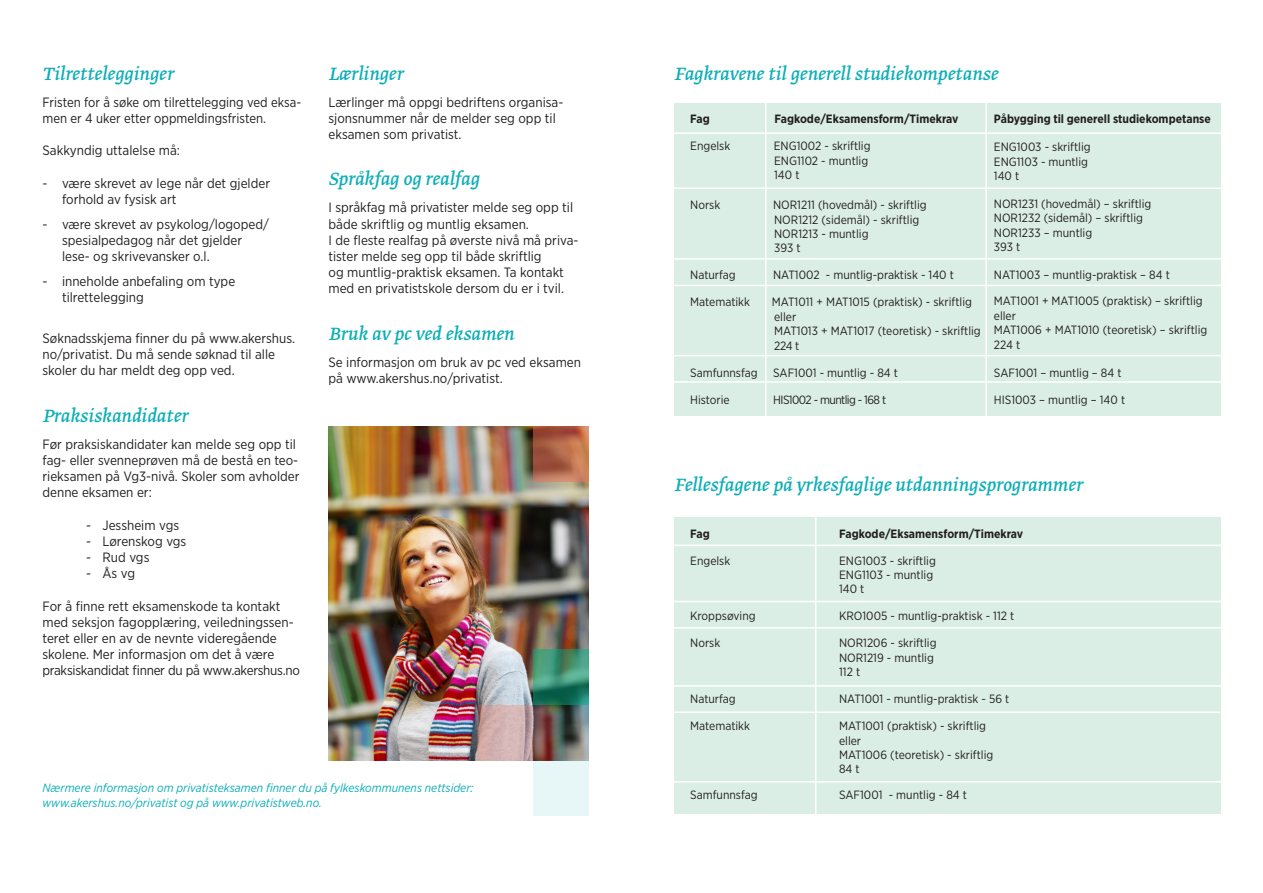
<style>
.page{position:relative;width:1263px;height:893px;background:#fff}
.page>*{position:absolute;margin:0;border:0;box-sizing:border-box;transform-origin:0 0}
.t1{font:italic 21px "Greta Text Std";color:#0daeb7}
.t2{font:13.5px/16.2px "Gotham Narrow";color:#231f20}
.t3{font:12px/14.4px "Gotham Narrow";color:#231f20}
.t4{font:italic 12px/14.4px "Gotham Narrow";color:#0daeb7}
.t5{font:700 12px "Gotham Narrow";color:#231f20}
.t6{font:12px "Gotham Narrow";letter-spacing:-.05em;color:#231f20}
</style>
<div class="page">
<img style="left:328px;top:426px;width:261px;height:334px">
<div style="left:674px;top:103px;width:546px;height:313px;background:#dbeee6"></div>
<hr style="left:765px;top:103px;width:1px;height:357px;background:#fff">
<hr style="left:667px;top:132px;width:558px;height:2px;background:#fff">
<hr style="left:667px;top:188px;width:558px;height:1px;background:#fff">
<hr style="left:667px;top:258px;width:558px;height:2px;background:#fff">
<hr style="left:667px;top:285px;width:558px;height:1px;background:#fff">
<hr style="left:667px;top:355px;width:558px;height:1px;background:#fff">
<hr style="left:667px;top:381px;width:558px;height:2px;background:#fff">
<div style="left:674px;top:517px;width:546px;height:297px;background:#dbeee6"></div>
<hr style="left:815px;top:516px;width:1px;height:313px;background:#fff">
<hr style="left:667px;top:545px;width:555px;height:1px;background:#fff">
<hr style="left:667px;top:601px;width:555px;height:1px;background:#fff">
<hr style="left:667px;top:627px;width:555px;height:2px;background:#fff">
<hr style="left:667px;top:781px;width:555px;height:1px;background:#fff">
<hr style="left:667px;top:685px;width:555px;height:2px;background:#fff">
<hr style="left:667px;top:711px;width:553px;height:2px;background:#fff">
<svg style="left:533px;top:426px;width:56px;height:56px;background:#b16649"></svg>
<svg style="left:477px;top:705px;width:56px;height:55px;background:#cbaaa9"></svg>
<hr style="left:985px;top:103px;width:2px;height:357px;background:#fff">
<div style="left:533px;top:760px;width:56px;height:56px;background:#e7f7f7"></div>
<svg style="left:533px;top:649px;width:56px;height:56px;background:#35896d"></svg>
<p class="t1" style="left:43px;top:61px;width:133px">Tilrettelegginger</p>
<p class="t2" style="left:43px;top:94px;width:260px">Fristen for å søke om tilrettelegging ved eksa&shy;men er 4 uker etter oppmeldingsfristen.</p>
<p class="t2" style="left:43px;top:142px;width:139px">Sakkyndig uttalelse må:</p>
<p class="t2" style="left:62px;top:175px;width:210px;text-indent:-20px">- være skrevet av lege når det gjelder forhold av fysisk art</p>
<p class="t2" style="left:62px;top:216px;width:208px;text-indent:-20px">- være skrevet av psykolog/logoped/ spesialpedagog når det gjelder lese- og skrivevansker o.l.</p>
<p class="t2" style="left:62px;top:273px;width:175px;text-indent:-20px">- inneholde anbefaling om type tilrettelegging</p>
<p class="t2" style="left:43px;top:330px;width:254px">Søknadsskjema finner du på www.akershus. no/privatist. Du må sende søknad til alle skoler du har meldt deg opp ved.</p>
<p class="t1" style="left:43px;top:403px;width:148px">Praksiskandidater</p>
<p class="t2" style="left:43px;top:435px;width:258px">Før praksiskandidater kan melde seg opp til fag- eller svenneprøven må de bestå en teo&shy;rieksamen på Vg3-nivå. Skoler som avholder denne eksamen er:</p>
<p class="t2" style="left:86px;top:516px;width:95px">- Jessheim vgs</p>
<p class="t2" style="left:86px;top:533px;width:102px">- Lørenskog vgs</p>
<p class="t2" style="left:86px;top:549px;width:65px">- Rud vgs</p>
<p class="t2" style="left:86px;top:565px;width:51px">- Ås vg</p>
<p class="t2" style="left:43px;top:597px;width:259px">For å finne rett eksamenskode ta kontakt med seksjon fagopplæring, veiledningssen&shy;teret eller en av de nevnte videregående skolene. Mer informasjon om det å være praksiskandidat finner du på www.akershus.no</p>
<p class="t1" style="left:328px;top:61px;width:77px">Lærlinger</p>
<p class="t2" style="left:328px;top:94px;width:236px">Lærlinger må oppgi bedriftens organisa&shy;sjonsnummer når de melder seg opp til eksamen som privatist.</p>
<p class="t1" style="left:328px;top:167px;width:153px">Språkfag og realfag</p>
<p class="t2" style="left:328px;top:199px;width:252px">I språkfag må privatister melde seg opp til både skriftlig og muntlig eksamen.<br>I de fleste realfag på øverste nivå må priva&shy;tister melde seg opp til både skriftlig<br>og muntlig-praktisk eksamen. Ta kontakt med en privatistskole dersom du er i tvil.</p>
<p class="t1" style="left:328px;top:321px;width:188px">Bruk av pc ved eksamen</p>
<p class="t2" style="left:328px;top:353px;width:254px">Se informasjon om bruk av pc ved eksamen på www.akershus.no/privatist.</p>
<p class="t4" style="left:43px;top:780px;width:432px">Nærmere informasjon om privatisteksamen finner du på fylkeskommunens nettsider: www.akershus.no/privatist og på www.privatistweb.no.</p>
<p class="t1" style="left:674px;top:61px;width:326px">Fagkravene til generell studiekompetanse</p>
<p class="t5" style="left:690px;top:111px;width:21px">Fag</p>
<p class="t5" style="left:774px;top:111px;width:186px">Fagkode/Eksamensform/Timekrav</p>
<p class="t3" style="left:690px;top:139px;width:42px">Engelsk</p>
<p class="t3" style="left:774px;top:139px;width:98px">ENG1002 - skriftlig</p>
<p class="t3" style="left:774px;top:153px;width:96px">ENG1102 - muntlig</p>
<p class="t3" style="left:774px;top:167px;width:27px">140 t</p>
<p class="t3" style="left:690px;top:197px;width:32px">Norsk</p>
<p class="t3" style="left:773px;top:197px;width:155px">NOR1211 (hovedmål) - skriftlig</p>
<p class="t3" style="left:774px;top:212px;width:147px">NOR1212 (sidemål) - skriftlig</p>
<p class="t3" style="left:774px;top:226px;width:96px">NOR1213 - muntlig</p>
<p class="t3" style="left:774px;top:241px;width:28px">393 t</p>
<p class="t3" style="left:690px;top:268px;width:47px">Naturfag</p>
<p class="t3" style="left:773px;top:268px;width:182px">NAT1002 - muntlig-praktisk - 140 t</p>
<p class="t3" style="left:690px;top:295px;width:61px">Matematikk</p>
<p class="t3" style="left:772px;top:295px;width:202px">MAT1011 + MAT1015 (praktisk) - skriftlig</p>
<p class="t3" style="left:774px;top:309px;width:24px">eller</p>
<p class="t3" style="left:774px;top:323px;width:208px">MAT1013 + MAT1017 (teoretisk) - skriftlig</p>
<p class="t3" style="left:774px;top:338px;width:27px">224 t</p>
<p class="t3" style="left:690px;top:365px;width:69px">Samfunnsfag</p>
<p class="t3" style="left:773px;top:365px;width:126px">SAF1001 - muntlig - 84 t</p>
<p class="t3" style="left:690px;top:392px;width:41px">Historie</p>
<p class="t6" style="left:773px;top:392px;width:114px">HIS1002 - muntlig - 168 t</p>
<p class="t5" style="left:994px;top:111px;width:218px">Påbygging til generell studiekompetanse</p>
<p class="t3" style="left:994px;top:140px;width:98px">ENG1003 - skriftlig</p>
<p class="t3" style="left:994px;top:154px;width:96px">ENG1103 - muntlig</p>
<p class="t3" style="left:994px;top:168px;width:27px">140 t</p>
<p class="t3" style="left:994px;top:196px;width:159px">NOR1231 (hovedmål) – skriftlig</p>
<p class="t3" style="left:994px;top:211px;width:151px">NOR1232 (sidemål) – skriftlig</p>
<p class="t3" style="left:994px;top:225px;width:100px">NOR1233 – muntlig<br>393 t</p>
<p class="t3" style="left:994px;top:267px;width:178px">NAT1003 – muntlig-praktisk – 84 t</p>
<p class="t3" style="left:994px;top:294px;width:210px">MAT1001 + MAT1005 (praktisk) – skriftlig</p>
<p class="t3" style="left:994px;top:308px;width:24px">eller</p>
<p class="t3" style="left:994px;top:323px;width:215px">MAT1006 + MAT1010 (teoretisk) – skriftlig</p>
<p class="t3" style="left:994px;top:337px;width:28px">224 t</p>
<p class="t3" style="left:994px;top:366px;width:129px">SAF1001 – muntlig – 84 t</p>
<p class="t3" style="left:994px;top:392px;width:133px">HIS1003 – muntlig – 140 t</p>
<p class="t1" style="left:674px;top:473px;width:411px">Fellesfagene på yrkesfaglige utdanningsprogrammer</p>
<p class="t5" style="left:690px;top:526px;width:21px">Fag</p>
<p class="t5" style="left:839px;top:526px;width:186px">Fagkode/Eksamensform/Timekrav</p>
<p class="t3" style="left:690px;top:553px;width:42px">Engelsk</p>
<p class="t3" style="left:839px;top:553px;width:98px">ENG1003 - skriftlig</p>
<p class="t3" style="left:839px;top:567px;width:96px">ENG1103 - muntlig</p>
<p class="t3" style="left:839px;top:582px;width:27px">140 t</p>
<p class="t3" style="left:690px;top:609px;width:67px">Kroppsøving</p>
<p class="t3" style="left:839px;top:609px;width:177px">KRO1005 - muntlig-praktisk - 112 t</p>
<p class="t3" style="left:690px;top:636px;width:32px">Norsk</p>
<p class="t3" style="left:839px;top:636px;width:99px">NOR1206 - skriftlig</p>
<p class="t3" style="left:839px;top:650px;width:96px">NOR1219 - muntlig<br>112 t</p>
<p class="t3" style="left:690px;top:692px;width:47px">Naturfag</p>
<p class="t3" style="left:839px;top:692px;width:172px">NAT1001 - muntlig-praktisk - 56 t</p>
<p class="t3" style="left:690px;top:719px;width:61px">Matematikk</p>
<p class="t3" style="left:839px;top:719px;width:156px">MAT1001 (praktisk) - skriftlig eller<br>MAT1006 (teoretisk) - skriftlig<br>84 t</p>
<p class="t3" style="left:690px;top:787px;width:69px">Samfunnsfag</p>
<p class="t3" style="left:839px;top:787px;width:129px">SAF1001 - muntlig - 84 t</p>
</div>
